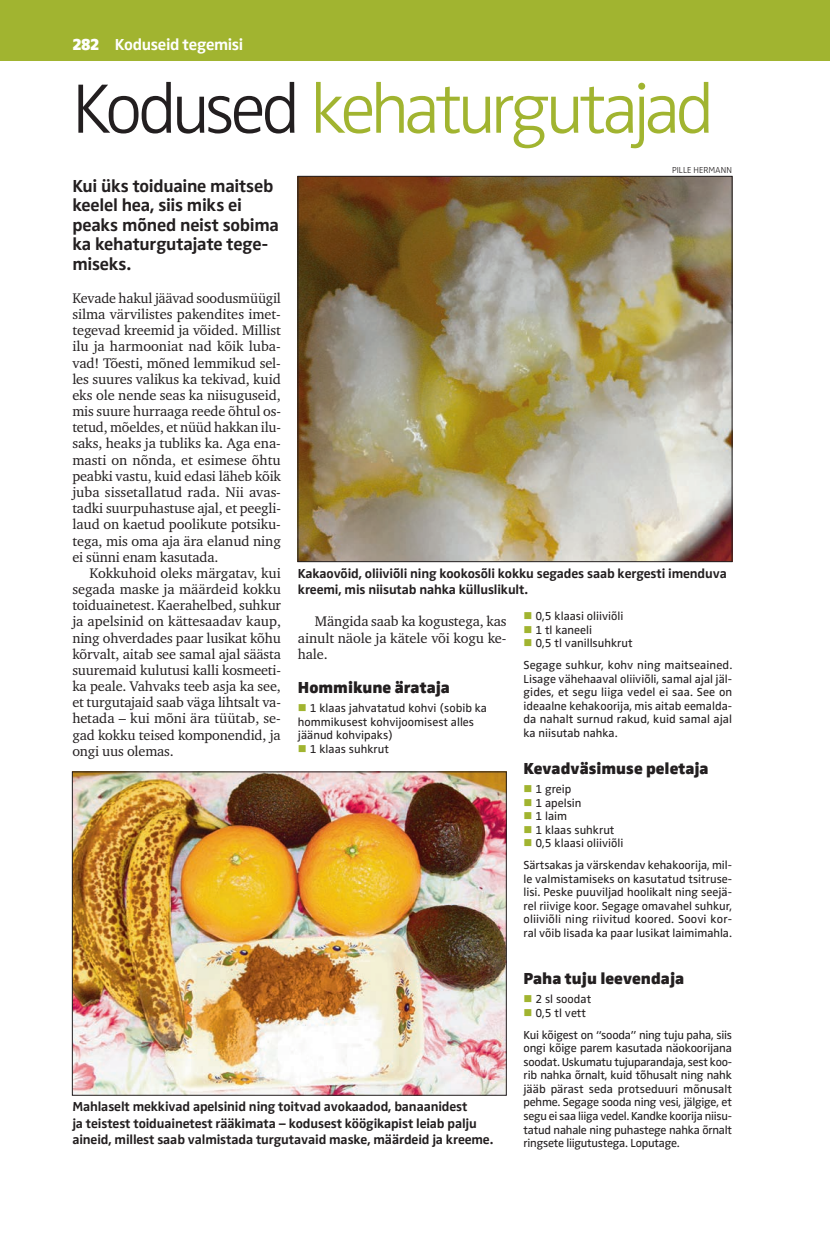
<style>
.page{position:relative;width:830px;height:1234px;background:#fff}
.page>*{position:absolute;margin:0;border:0;box-sizing:border-box;transform-origin:0 0}
.t1{font:300 72px "Zwo Pro";letter-spacing:-.065em;color:#a1b430}
.t2{font:700 18px/19.5px "Zwo Pro";letter-spacing:-.015em;color:#231f20}
.t3{font:900 16.5px "Zwo Pro";color:#231f20}
.t4{font:700 16.5px "Zwo Pro";letter-spacing:-.02em;color:#fff}
.t5{font:14.25px/16.2px "Charter ITC";letter-spacing:-.01em;color:#231f20;text-align:justify}
.t6{font:700 13.5px/16.2px "Zwo Pro";letter-spacing:-.01em;color:#231f20}
.t7{font:12px/13.5px "Zwo Pro";color:#231f20}
.t8{font:12px/22px "Zwo Pro";letter-spacing:-.02em;color:#231f20}
.t9{font:300 9px "Zwo Pro";color:#231f20}
.s1{font-weight:900}
.s2{color:#231f20}
.s3{color:#a1b430}
</style>
<div class="page">
<hr style="left:829px;top:0;width:1px;height:60px;background:#a1b430">
<div style="left:0;top:0;width:829px;height:60px;background:#a1b430"></div>
<img style="left:74px;top:773px;width:430px;height:320px">
<img style="left:299px;top:178px;width:431px;height:381px">
<p class="t4" style="left:72px;top:35px;width:172px"><span class="s1">282</span> Koduseid tegemisi</p>
<p class="t1" style="left:72px;top:67px;width:643px"><span class="s2">Kodused</span> kehaturgutajad</p>
<p class="t9" style="left:671px;top:165px;width:61px">PILLE HERMANN</p>
<p class="t2" style="left:72px;top:176px;width:208px">Kui üks toiduaine maitseb keelel hea, siis miks ei peaks mõned neist sobima ka kehaturgutajate tege&shy;miseks.</p>
<p class="t5" style="left:72px;top:290px;width:210px">Kevade hakul jäävad soodusmüügil</p>
<p class="t5" style="left:72px;top:306px;width:210px">silma värvilistes pakendites imet-</p>
<p class="t5" style="left:72px;top:322px;width:210px">tegevad kreemid ja võided. Millist</p>
<p class="t5" style="left:72px;top:338px;width:210px">ilu ja harmooniat nad kõik luba-</p>
<p class="t5" style="left:72px;top:354px;width:210px">vad! Tõesti, mõned lemmikud sel-</p>
<p class="t5" style="left:72px;top:371px;width:210px">les suures valikus ka tekivad, kuid</p>
<p class="t5" style="left:72px;top:387px;width:210px">eks ole nende seas ka niisuguseid,</p>
<p class="t5" style="left:72px;top:403px;width:210px">mis suure hurraaga reede õhtul os-</p>
<p class="t5" style="left:72px;top:419px;width:210px">tetud, mõeldes, et nüüd hakkan ilu-</p>
<p class="t5" style="left:72px;top:435px;width:210px">saks, heaks ja tubliks ka. Aga ena-</p>
<p class="t5" style="left:72px;top:451px;width:210px">masti on nõnda, et esimese õhtu</p>
<p class="t5" style="left:72px;top:467px;width:210px">peabki vastu, kuid edasi läheb kõik</p>
<p class="t5" style="left:72px;top:484px;width:210px">juba sissetallatud rada. Nii avas-</p>
<p class="t5" style="left:72px;top:500px;width:210px">tadki suurpuhastuse ajal, et peegli-</p>
<p class="t5" style="left:72px;top:516px;width:210px">laud on kaetud poolikute potsiku-</p>
<p class="t5" style="left:72px;top:532px;width:210px">tega, mis oma aja ära elanud ning</p>
<p class="t5" style="left:72px;top:548px;width:147px">ei sünni enam kasutada.</p>
<p class="t5" style="left:89px;top:564px;width:193px">Kokkuhoid oleks märgatav, kui</p>
<p class="t5" style="left:72px;top:581px;width:210px">segada maske ja määrdeid kokku</p>
<p class="t5" style="left:72px;top:597px;width:210px">toiduainetest. Kaerahelbed, suhkur</p>
<p class="t5" style="left:72px;top:613px;width:210px">ja apelsinid on kättesaadav kaup,</p>
<p class="t5" style="left:72px;top:629px;width:210px">ning ohverdades paar lusikat kõhu</p>
<p class="t5" style="left:72px;top:645px;width:210px">kõrvalt, aitab see samal ajal säästa</p>
<p class="t5" style="left:72px;top:661px;width:210px">suuremaid kulutusi kalli kosmeeti-</p>
<p class="t5" style="left:72px;top:678px;width:210px">ka peale. Vahvaks teeb asja ka see,</p>
<p class="t5" style="left:72px;top:694px;width:210px">et turgutajaid saab väga lihtsalt va-</p>
<p class="t5" style="left:72px;top:710px;width:210px">hetada – kui mõni ära tüütab, se-</p>
<p class="t5" style="left:72px;top:726px;width:210px">gad kokku teised komponendid, ja</p>
<p class="t5" style="left:72px;top:742px;width:103px">ongi uus olemas.</p>
<p class="t6" style="left:298px;top:565px;width:430px">Kakaovõid, oliiviõli ning kookosõli kokku segades saab kergesti imenduva kreemi, mis niisutab nahka külluslikult.</p>
<p class="t7" style="left:523px;top:609px;width:101px"><span class="s3">■</span> 0,5 klaasi oliiviõli</p>
<p class="t7" style="left:523px;top:623px;width:70px"><span class="s3">■</span> 1 tl kaneeli</p>
<p class="t7" style="left:523px;top:632px;width:210px;line-height:22px"><span class="s3">■</span> 0,5 tl vanillsuhkrut<br>Segage suhkur, kohv ning maitseained.</p>
<p class="t7" style="left:523px;top:672px;width:210px;text-align:justify">Lisage vähehaaval oliiviõli, samal ajal jäl&shy;gides, et segu liiga vedel ei saa. See on ideaalne kehakoorija, mis aitab eemalda&shy;da nahalt surnud rakud, kuid samal ajal ka niisutab nahka.</p>
<p class="t3" style="left:523px;top:758px;width:187px">Kevadväsimuse peletaja</p>
<p class="t7" style="left:523px;top:782px;width:49px"><span class="s3">■</span> 1 greip</p>
<p class="t7" style="left:523px;top:796px;width:59px"><span class="s3">■</span> 1 apelsin</p>
<p class="t7" style="left:523px;top:809px;width:45px"><span class="s3">■</span> 1 laim</p>
<p class="t7" style="left:523px;top:823px;width:92px"><span class="s3">■</span> 1 klaas suhkrut</p>
<p class="t7" style="left:523px;top:832px;width:210px;line-height:22px"><span class="s3">■</span> 0,5 klaasi oliiviõli<br>Särtsakas ja värskendav kehakoorija, mil-</p>
<p class="t7" style="left:523px;top:872px;width:210px;text-align:justify">le valmistamiseks on kasutatud tsitruse&shy;lisi. Peske puuviljad hoolikalt ning seejä&shy;rel riivige koor. Segage omavahel suhkur, oliiviõli ning riivitud koored. Soovi kor&shy;ral võib lisada ka paar lusikat laimimahla.</p>
<p class="t3" style="left:523px;top:968px;width:162px">Paha tuju leevendaja</p>
<p class="t7" style="left:523px;top:992px;width:69px"><span class="s3">■</span> 2 sl soodat</p>
<p class="t8" style="left:523px;top:1001px;width:210px"><span class="s3">■</span> 0,5 tl vett<br>Kui kõigest on “sooda” ning tuju paha, siis</p>
<p class="t7" style="left:523px;top:1041px;width:210px;text-align:justify">ongi kõige parem kasutada näokoorijana soodat. Uskumatu tujuparandaja, sest koo&shy;rib nahka õrnalt, kuid tõhusalt ning nahk jääb pärast seda protseduuri mõnusalt pehme. Segage sooda ning vesi, jälgige, et segu ei saa liiga vedel. Kandke koorija niisu&shy;tatud nahale ning puhastege nahka õrnalt ringsete liigutustega. Loputage.</p>
<p class="t5" style="left:298px;top:613px;width:210px;text-indent:17px">Mängida saab ka kogustega, kas ainult näole ja kätele või kogu ke&shy;hale.</p>
<p class="t3" style="left:298px;top:677px;width:154px">Hommikune ärataja</p>
<p class="t7" style="left:298px;top:701px;width:190px"><span class="s3">■</span> 1 klaas jahvatatud kohvi (sobib ka hommikusest kohvijoomisest alles jäänud kohvipaks)</p>
<p class="t7" style="left:298px;top:742px;width:92px"><span class="s3">■</span> 1 klaas suhkrut</p>
<p class="t6" style="left:72px;top:1098px;width:422px">Mahlaselt mekkivad apelsinid ning toitvad avokaadod, banaanidest<br>ja teistest toiduainetest rääkimata – kodusest köögikapist leiab palju aineid, millest saab valmistada turgutavaid maske, määrdeid ja kreeme.</p>
</div>
